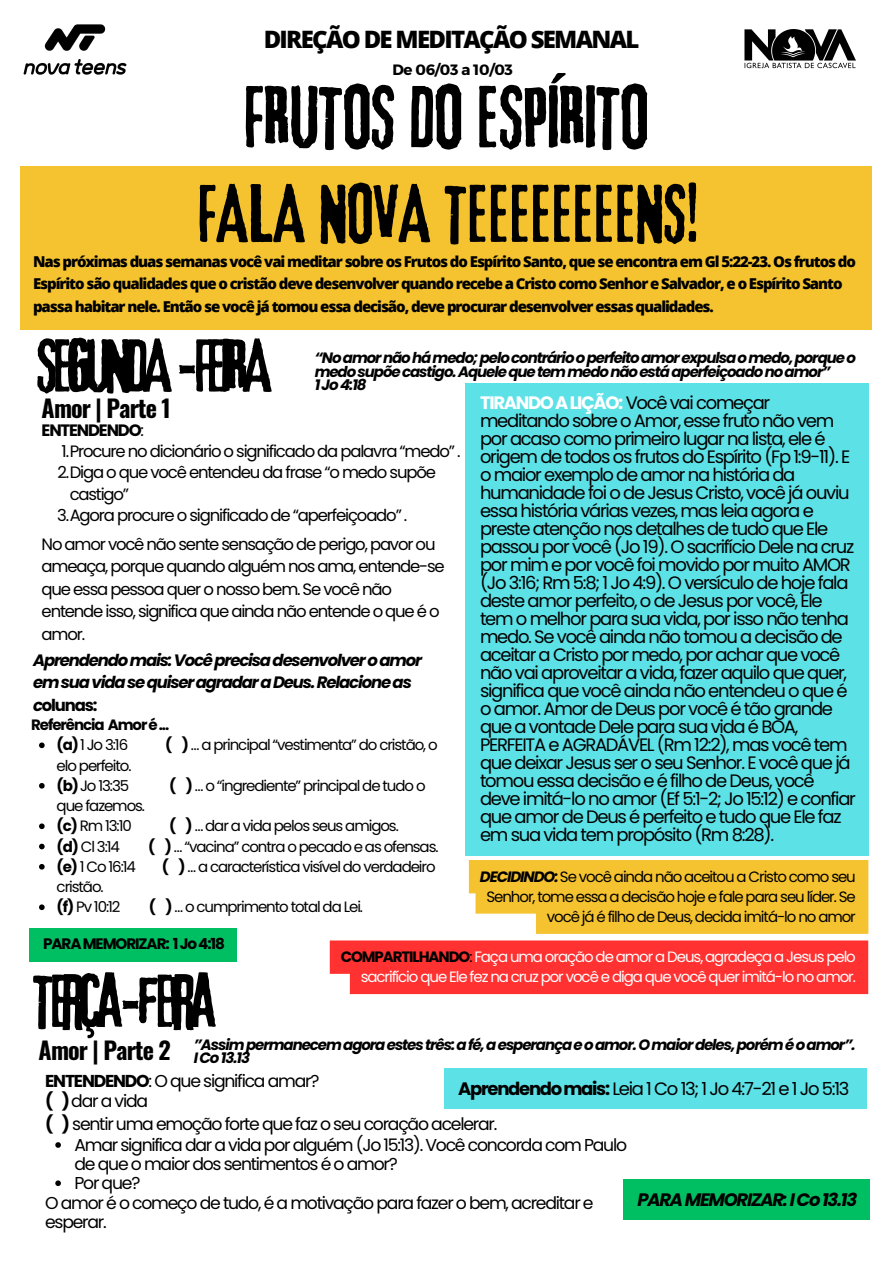
<style>
.page{position:relative;width:893px;height:1264px;background:#fff}
.page>*{position:absolute;margin:0;border:0;box-sizing:border-box;transform-origin:0 0}
.t1{font:81px "Lava Pro Rough";color:#000}
.t2{font:75.3px "Lava Pro Rough";color:#000}
.t3{font:69px "Lava Pro Rough";letter-spacing:-.07em;color:#000}
.t4{font:800 24px "Open Sans";letter-spacing:-.07em;color:#000}
.t5{font:700 24px "Oswald";letter-spacing:-.035em;color:#000}
.t6{font:18px/18px "Poppins";letter-spacing:-.07em;color:#000}
.t7{font:italic 700 18px "Poppins";letter-spacing:-.07em;color:#000}
.t8{font:17.25px/19px "Poppins";letter-spacing:-.07em;color:#000}
.t9{font:16.5px/22.5px "Poppins";letter-spacing:-.07em;color:#000}
.t10{font:italic 700 16.5px/22.5px "Poppins";letter-spacing:-.07em;color:#000}
.t11{font:700 16.5px "Poppins";letter-spacing:-.07em;color:#000}
.t12{font:700 15.15px "Poppins";letter-spacing:-.07em;color:#000}
.t13{font:15px/20.2px "Poppins";letter-spacing:-.07em;color:#000}
.t14{font:800 15px/22.5px "Open Sans";letter-spacing:-.07em;color:#000}
.t15{font:italic 700 15px/13.5px "Poppins";letter-spacing:-.07em;color:#000}
.t16{font:15px/20.2px "Poppins";letter-spacing:-.07em;color:#fff;text-align:right}
.t17{font:700 15px "Poppins";letter-spacing:-.07em;color:#000}
.t18{font:700 15px "Montserrat";letter-spacing:-.02em;color:#000}
.s1{font-weight:700;color:#fff}
.s2{font-weight:400}
.s3{font-style:normal}
.s4{font-weight:700}
.s5{font-weight:700;font-style:italic}
.s6{font-weight:700;color:#000}
.s7{color:#000}
</style>
<div class="page">
<div style="left:21px;top:167px;width:851px;height:163px;background:#f5c32f"></div>
<img style="left:744px;top:29px;width:111px;height:40px">
<img style="left:23px;top:24px;width:104px;height:51px">
<div style="left:465px;top:383px;width:403px;height:472px;background:#5ce1e6"></div>
<div style="left:29px;top:928px;width:207px;height:33px;background:#00bf63"></div>
<svg style="left:55px;top:1142px;width:6px;height:5px"></svg>
<svg style="left:55px;top:1180px;width:6px;height:5px"></svg>
<svg style="left:39px;top:742px;width:6px;height:6px"></svg>
<svg style="left:39px;top:783px;width:6px;height:5px"></svg>
<svg style="left:39px;top:823px;width:6px;height:6px"></svg>
<svg style="left:39px;top:843px;width:6px;height:6px"></svg>
<svg style="left:39px;top:864px;width:6px;height:5px"></svg>
<svg style="left:39px;top:904px;width:6px;height:6px"></svg>
<div style="left:469px;top:860px;width:399px;height:73px;background:#f5c32f"></div>
<div style="left:330px;top:940px;width:538px;height:54px;background:#ff3131"></div>
<div style="left:444px;top:1068px;width:422px;height:40px;background:#5ce1e6"></div>
<div style="left:623px;top:1179px;width:246px;height:41px;background:#00bf63"></div>
<h3 class="t4" style="left:264px;top:22px;width:377px">DIREÇÃO DE MEDITAÇÃO SEMANAL</h3>
<p class="t18" style="left:392px;top:60px;width:122px">De 06/03 a 10/03</p>
<h1 class="t1" style="left:244px;top:72px;width:406px">FRUTOS DO ESPÍRITO</h1>
<h2 class="t2" style="left:198px;top:172px;width:502px">FALA NOVA TEEEEEEEENS!</h2>
<p class="t14" style="left:33px;top:249px;width:824px">Nas próximas duas semanas você vai meditar sobre os Frutos do Espírito Santo, que se encontra em Gl 5:22-23. Os frutos do<br>Espírito são qualidades que o cristão deve desenvolver quando recebe a Cristo como Senhor e Salvador, e o Espírito Santo passa habitar nele. Então se você já tomou essa decisão, deve procurar desenvolver essas qualidades.</p>
<h3 class="t3" style="left:37px;top:327px;width:238px">SEGUNDA-FEIRA</h3>
<p class="t15" style="left:314px;top:351px;width:542px">“No amor não há medo; pelo contrário o perfeito amor expulsa o medo, porque o medo supõe castigo. Aquele que tem medo não está aperfeiçoado no amor”<br>1 Jo 4:18</p>
<p class="t6" style="left:480px;top:394px;width:377px"><span class="s1">TIRANDOALIÇÃO:</span> Você vai começar meditando sobre o Amor, esse fruto não vem por acaso como primeiro lugar na lista, ele é origem de todos os frutos do Espírito (Fp 1:9-11). E o maior exemplo de amor na história da humanidade foi o de Jesus Cristo, você já ouviu essa história várias vezes, mas leia agora e preste atenção nos detalhes de tudo que Ele passou por você (Jo 19). O sacrifício Dele na cruz por mim e por você foi movido por muito AMOR (Jo 3:16; Rm 5:8; 1 Jo 4:9). O versículo de hoje fala deste amor perfeito, o de Jesus por você, Ele tem o melhor para sua vida, por isso não tenha medo. Se você ainda não tomou a decisão de aceitar a Cristo por medo, por achar que você não vai aproveitar a vida, fazer aquilo que quer, significa que você ainda não entendeu o que é o amor. Amor de Deus por você é tão grande que a vontade Dele para sua vida é BOA, PERFEITA e AGRADÁVEL (Rm 12:2), mas você tem que deixar Jesus ser o seu Senhor. E você que já tomou essa decisão e é filho de Deus, você deve imitá-lo no amor (Ef 5:1-2; Jo 15:12) e confiar que amor de Deus é perfeito e tudo que Ele faz em sua vida tem propósito (Rm 8:28).</p>
<h3 class="t5" style="left:42px;top:389px;width:131px">Amor | Parte 1</h3>
<p class="t11" style="left:42px;top:418px;width:104px">ENTENDENDO<span class="s2">:</span></p>
<p class="t9" style="left:62px;top:440px;width:400px">1.Procure no dicionário o significado da palavra “medo” .</p>
<p class="t9" style="left:57px;top:461px;width:380px">2.Diga o que você entendeu da frase “o medo supõe</p>
<p class="t9" style="left:70px;top:482px;width:61px">castigo”</p>
<p class="t9" style="left:57px;top:504px;width:352px">3.Agora procure o significado de “aperfeiçoado” .</p>
<p class="t9" style="left:42px;top:533px;width:404px">No amor você não sente sensação de perigo, pavor ou ameaça, porque quando alguém nos ama, entende-se que essa pessoa quer o nosso bem. Se você não entende isso, significa que ainda não entende o que é o amor.</p>
<p class="t10" style="left:33px;top:648px;width:390px">Aprendendo mais: Você precisa desenvolver o amor em sua vida se quiser agradar a Deus. Relacione as c<span class="s3">olunas:</span></p>
<p class="t13" style="left:57px;top:735px;width:73px"><span class="s4">(a)</span>1 Jo 3:16</p>
<p class="t13" style="left:165px;top:735px;width:274px"><span class="s4">( )</span> … a principal “vestimenta” do cristão, o</p>
<p class="t13" style="left:57px;top:755px;width:76px">elo perfeito. <span class="s4">(b)</span>Jo 13:35</p>
<p class="t17" style="left:31px;top:714px;width:140px">Referência Amoré...</p>
<p class="t13" style="left:169px;top:775px;width:258px"><span class="s4">( )</span> … o “ingrediente” principal de tudo o</p>
<p class="t13" style="left:57px;top:795px;width:90px">que fazemos. <span class="s4">(c)</span> Rm 13:10</p>
<p class="t13" style="left:169px;top:816px;width:231px"><span class="s4">( )</span> … dar a vida pelos seus amigos.</p>
<p class="t13" style="left:57px;top:836px;width:65px"><span class="s4">(d)</span> Cl 3:14</p>
<p class="t13" style="left:148px;top:836px;width:292px"><span class="s4">( )</span> … “vacina” contra o pecado e as ofensas.</p>
<p class="t13" style="left:57px;top:856px;width:81px"><span class="s4">(e)</span> 1 Co 16:14</p>
<p class="t13" style="left:162px;top:856px;width:275px"><span class="s4">( )</span> … a característica visível do verdadeiro</p>
<p class="t13" style="left:57px;top:876px;width:65px">cristão. <span class="s4">(f)</span> Pv 10:12</p>
<p class="t13" style="left:480px;top:866px;width:377px;text-align:right"><span class="s5">DECIDINDO:</span> Se você ainda não aceitou a Cristo como seu<br>Senhor, tome essa a decisão hoje e fale para seu líder. Se você já é filho de Deus, decida imitá-lo no amor</p>
<p class="t16" style="left:341px;top:946px;width:516px"><span class="s6">COMPARTILHANDO</span><span class="s7">:</span> Faça uma oração de amor a Deus, agradeça a Jesus pelo sacrifício que Ele fez na cruz por você e diga que você quer imitá-lo no amor.</p>
<p class="t13" style="left:149px;top:897px;width:216px"><span class="s4">( )</span> … o cumprimento total da Lei.</p>
<p class="t12" style="left:43px;top:933px;width:183px">PARAMEMORIZAR: 1Jo4:18</p>
<h3 class="t3" style="left:33px;top:962px;width:185px">TERÇA-FEIRA</h3>
<p class="t15" style="left:194px;top:1037px;width:663px">”Assim permanecem agora estes três: a fé, a esperança e o amor. O maior deles, porém é o amor”.<br>I Co 13.13</p>
<h3 class="t5" style="left:39px;top:1031px;width:134px">Amor | Parte 2</h3>
<p class="t8" style="left:45px;top:1070px;width:276px;line-height:20.2px"><span class="s4">ENTENDENDO</span>: O que significa amar? <span class="s4">( )</span>dar a vida</p>
<p class="t8" style="left:45px;top:1114px;width:453px"><span class="s4">( )</span> sentir uma emoção forte que faz o seu coração acelerar.</p>
<p class="t6" style="left:458px;top:1079px;width:393px"><span class="s4">Aprendendomais:</span> Leia 1 Co 13; 1 Jo 4:7-21 e 1 Jo 5:13</p>
<p class="t8" style="left:74px;top:1135px;width:554px">Amar significa dar a vida por alguém (Jo 15:13). Você concorda com Paulo de que o maior dos sentimentos é o amor?<br>Por que?</p>
<p class="t7" style="left:637px;top:1187px;width:221px">PARA MEMORIZAR: I Co 13.13</p>
<p class="t8" style="left:45px;top:1192px;width:550px">O amor é o começo de tudo, é a motivação para fazer o bem, acreditar e esperar.</p>
</div>
